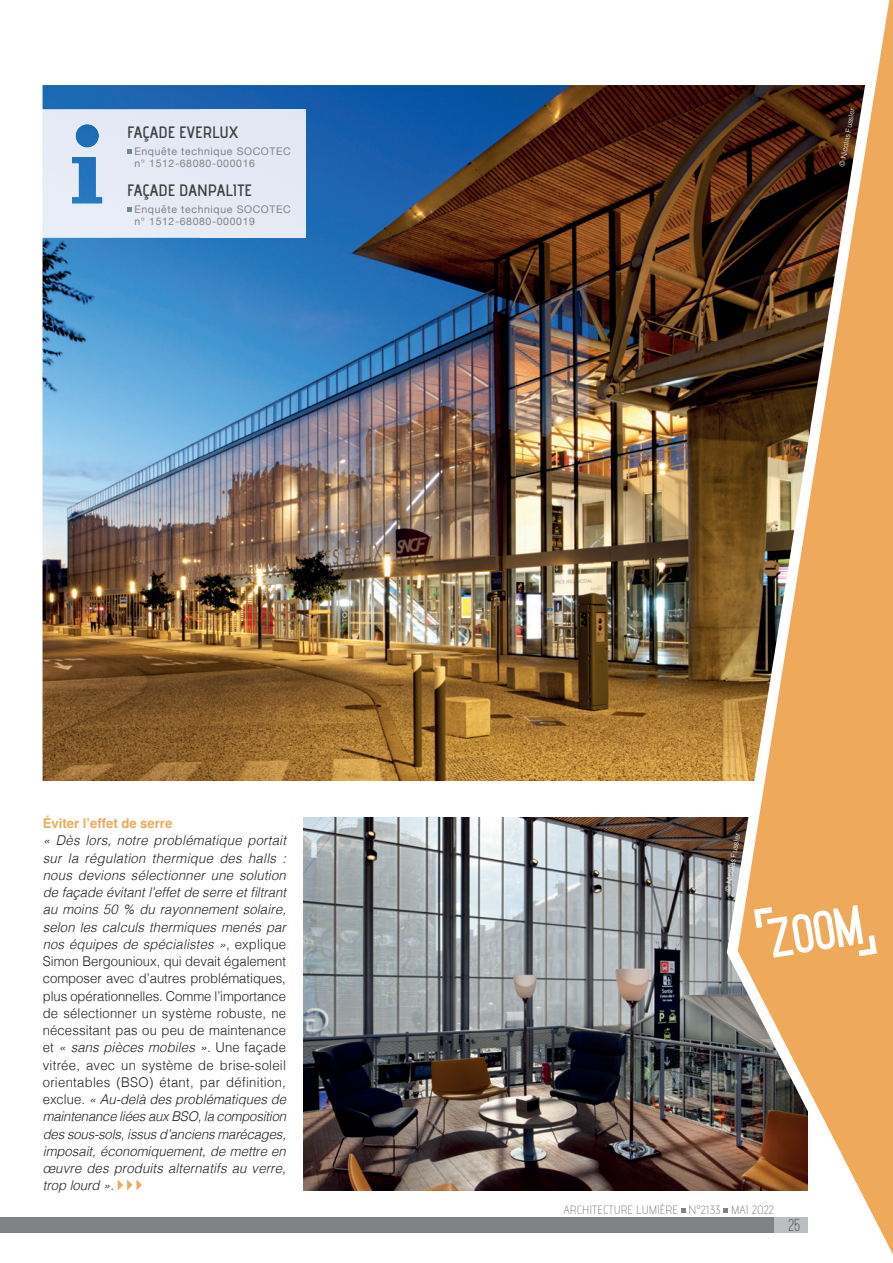
<style>
.page{position:relative;width:893px;height:1263px;background:#fff}
.page>*{position:absolute;margin:0;border:0;box-sizing:border-box;transform-origin:0 0}
.t1{font:500 18px "Ostrich Sans";color:#3e3e3f}
.t2{font:16.5px "advent Bd 2";color:#3e3e3f}
.t3{font:italic 300 13.5px/17.2px "Helvetica";letter-spacing:.015em;color:#231f20;text-align:justify}
.t4{font:700 13.5px "Helvetica";color:#efa95b}
.t5{font:12px "advent Lt 1";color:#808285}
.t6{font:10.5px/12.6px "Helvetica Neue";letter-spacing:.06em;color:#808285}
.t7{font:300 7.5px "Helvetica";color:#fff}
.s1{font-style:normal}
</style>
<div class="page">
<div style="left:0;top:1217px;width:808px;height:16px;background:#808285"></div>
<svg style="left:681px;top:1208px;width:4px;height:4px"></svg>
<svg style="left:724px;top:1208px;width:3px;height:4px"></svg>
<img style="left:304px;top:818px;width:423px;height:373px">
<img style="left:43px;top:85px;width:684px;height:696px">
<img style="left:727px;top:0;width:166px;height:1255px">
<svg style="left:118px;top:1179px;width:24px;height:11px"></svg>
<div style="left:43px;top:109px;width:263px;height:129px;background:#e5eaf5"></div>
<svg style="left:127px;top:149px;width:4px;height:5px"></svg>
<svg style="left:127px;top:207px;width:4px;height:4px"></svg>
<svg style="left:754px;top:905px;width:123px;height:53px"></svg>
<p class="t2" style="left:127px;top:122px;width:113px">FAÇADE EVERLUX</p>
<p class="t6" style="left:134px;top:145px;width:158px">Enquête technique SOCOTEC n° 1512-68080-000016</p>
<p class="t2" style="left:127px;top:180px;width:126px">FAÇADE DANPALITE</p>
<p class="t6" style="left:134px;top:203px;width:158px">Enquête technique SOCOTEC n° 1512-68080-000019</p>
<p class="t4" style="left:43px;top:815px;width:131px">Éviter l’effet de serre</p>
<p class="t3" style="left:43px;top:831px;width:245px">« Dès lors, notre problématique portait sur la régulation thermique des halls : nous devions sélectionner une solution de façade évitant l’effet de serre et filtrant au moins 50 % du rayonnement solaire, selon les calculs thermiques menés par nos équipes de spécialistes »<span class="s1">, explique Simon Bergounioux, qui devait également composer avec d’autres problématiques, plus opérationnelles. Comme l’importance de sélectionner un système robuste, ne nécessitant pas ou peu de maintenance et</span> « sans pièces mobiles ». <span class="s1">Une façade vitrée, avec un système de brise-soleil orientables (BSO) étant, par définition, exclue.</span> « Au-delà des problématiques de maintenance liées aux BSO, la composition des sous-sols, issus d’anciens marécages, imposait, économiquement, de mettre en œuvre des produits alternatifs au verre, trop lourd »<span class="s1">.</span></p>
<p class="t7" style="left:836px;top:166px;width:61px;rotate:-80deg">© Nicolas Fussler</p>
<p class="t7" style="left:721px;top:891px;width:61px;rotate:-80deg">© Nicolas Fussler</p>
<p class="t5" style="left:563px;top:1202px;width:212px">ARCHITECTURE LUMIÈRE N°2133 MAI 2022</p>
<h1 class="t1" style="left:789px;top:1217px;width:13px">25</h1>
</div>
